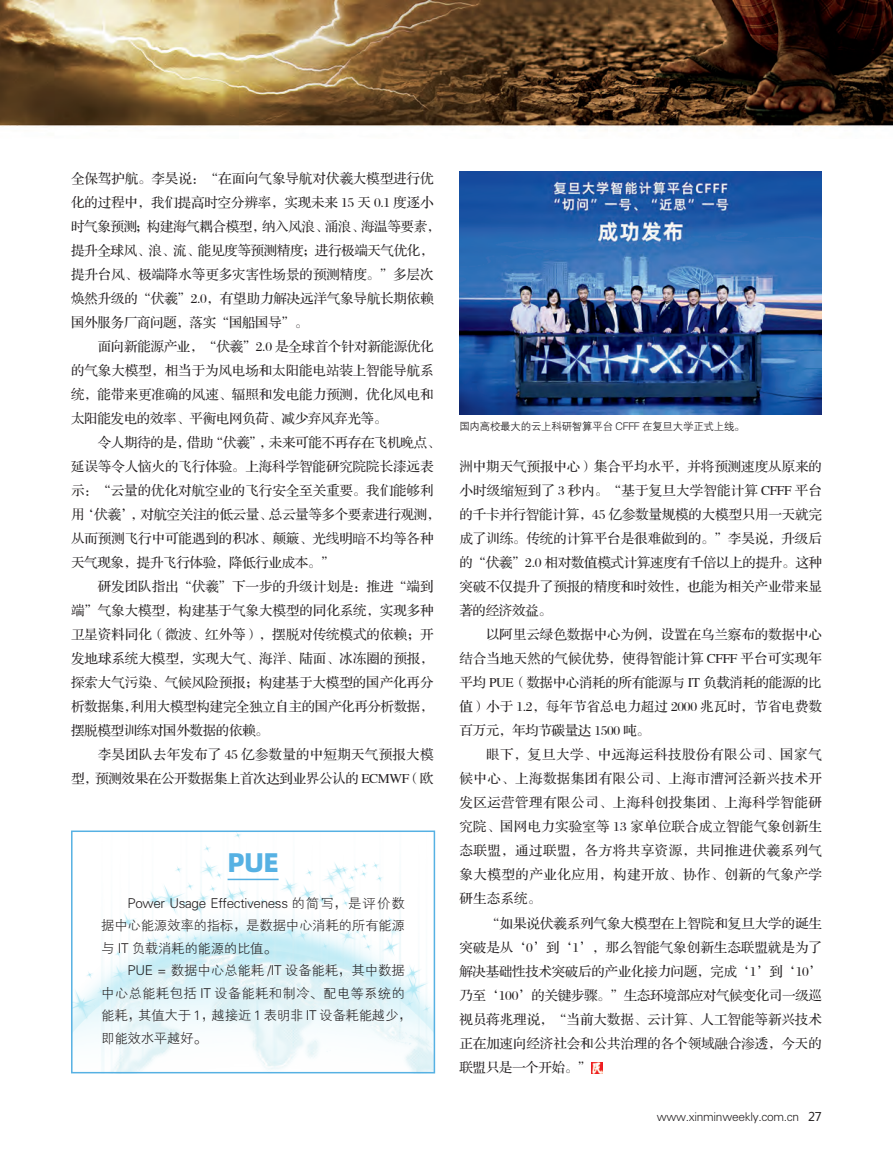
<style>
.page{position:relative;width:893px;height:1157px;background:#fff}
.page>*{position:absolute;margin:0;border:0;box-sizing:border-box;transform-origin:0 0}
.t1{font:27px "Alibaba Pu Hui Ti 2 105 Heavy";color:#56b1e3}
.t2{font:13.5px "FZS3 JW GB1 0";letter-spacing:-.005em;color:#231f20}
.t3{font:13.5px "FZS3 JW GB1 0";letter-spacing:-.025em;color:#231f20}
.t4{font:13.5px/22.5px "FZXH1 JW GB1 0";letter-spacing:-.025em;color:#231f20}
.t5{font:13.5px "FZS3 JW GB1 0";letter-spacing:.035em;color:#231f20}
.t6{font:13.5px "FZS3 JW GB1 0";letter-spacing:.015em;color:#231f20}
.t7{font:13.5px "FZS3 JW GB1 0";letter-spacing:.02em;color:#231f20}
.t8{font:13.5px "FZS3 JW GB1 0";letter-spacing:.04em;color:#231f20}
.t9{font:12px "FZXH1 JW GB1 0";letter-spacing:-.025em;color:#231f20}
.t10{font:10.5px "FZZDXJW GB1 0";letter-spacing:-.025em;color:#231f20}
.s1{font-family:"Microsoft Ya Hei"}
</style>
<div class="page">
<img style="left:0;top:0;width:893px;height:129px">
<svg style="left:591px;top:1062px;width:11px;height:11px"></svg>
<img style="left:459px;top:172px;width:363px;height:242px">
<img style="left:74px;top:833px;width:358px;height:237px">
<div style="left:71px;top:830px;width:364px;height:243px;border:2px solid #56b1e3"></div>
<hr style="left:228px;top:878px;width:51px;height:2px;background:#56b1e3">
<p class="t2" style="left:71px;top:171px;width:364px">全保驾护航。李昊说：“在面向气象导航对伏羲大模型进行优</p>
<p class="t2" style="left:71px;top:195px;width:364px">化的过程中，我们提高时空分辨率，实现未来 15 天 0.1 度逐小</p>
<p class="t3" style="left:71px;top:219px;width:371px">时气象预测；构建海气耦合模型，纳入风浪、涌浪、海温等要素，</p>
<p class="t3" style="left:71px;top:243px;width:364px">提升全球风、浪、流、能见度等预测精度；进行极端天气优化，</p>
<p class="t2" style="left:71px;top:267px;width:364px">提升台风、极端降水等更多灾害性场景的预测精度。”多层次</p>
<p class="t2" style="left:71px;top:291px;width:364px">焕然升级的“伏羲”2.0，有望助力解决远洋气象导航长期依赖</p>
<p class="t3" style="left:71px;top:315px;width:239px">国外服务厂商问题，落实“国船国导”。</p>
<p class="t3" style="left:98px;top:339px;width:337px">面向新能源产业，“伏羲”2.0 是全球首个针对新能源优化</p>
<p class="t2" style="left:71px;top:363px;width:364px">的气象大模型，相当于为风电场和太阳能电站装上智能导航系</p>
<p class="t2" style="left:71px;top:387px;width:364px">统，能带来更准确的风速、辐照和发电能力预测，优化风电和</p>
<p class="t3" style="left:71px;top:411px;width:318px">太阳能发电的效率、平衡电网负荷、减少弃风弃光等。</p>
<p class="t3" style="left:98px;top:435px;width:344px">令人期待的是，借助“伏羲”，未来可能不再存在飞机晚点、</p>
<p class="t2" style="left:71px;top:459px;width:364px">延误等令人恼火的飞行体验。上海科学智能研究院院长漆远表</p>
<p class="t2" style="left:71px;top:483px;width:364px">示：“云量的优化对航空业的飞行安全至关重要。我们能够利</p>
<p class="t3" style="left:71px;top:507px;width:371px">用‘伏羲’，对航空关注的低云量、总云量等多个要素进行观测，</p>
<p class="t2" style="left:71px;top:531px;width:364px">从而预测飞行中可能遇到的积冰、颠簸、光线明暗不均等各种</p>
<p class="t3" style="left:71px;top:555px;width:265px">天气现象，提升飞行体验，降低行业成本。”</p>
<p class="t2" style="left:98px;top:579px;width:337px">研发团队指出“伏羲”下一步的升级计划是：推进“端到</p>
<p class="t2" style="left:71px;top:603px;width:364px">端”气象大模型，构建基于气象大模型的同化系统，实现多种</p>
<p class="t2" style="left:71px;top:627px;width:364px">卫星资料同化（微波、红外等），摆脱对传统模式的依赖；开</p>
<p class="t2" style="left:71px;top:651px;width:364px">发地球系统大模型，实现大气、海洋、陆面、冰冻圈的预报，</p>
<p class="t2" style="left:71px;top:675px;width:364px">探索大气污染、气候风险预报；构建基于大模型的国产化再分</p>
<p class="t3" style="left:71px;top:699px;width:364px">析数据集，利用大模型构建完全独立自主的国产化再分析数据，</p>
<p class="t3" style="left:71px;top:723px;width:199px">摆脱模型训练对国外数据的依赖。</p>
<p class="t7" style="left:98px;top:747px;width:337px">李昊团队去年发布了 45 亿参数量的中短期天气预报大模</p>
<p class="t3" style="left:71px;top:771px;width:364px">型，预测效果在公开数据集上首次达到业界公认的 ECMWF（欧</p>
<p class="t1" style="left:227px;top:841px;width:53px">PUE</p>
<p class="t4" style="left:101px;top:892px;width:312px">　　Power Usage Effectiveness 的简写，是评价数据中心能源效率的指标，是数据中心消耗的所有能源与 IT 负载消耗的能源的比值。<br>　　PUE = 数据中心总能耗 /IT 设备能耗，其中数据中心总能耗包括 IT 设备能耗和制冷、配电等系统的能耗，其值大于 1，越接近 1 表明非 IT 设备耗能越少，即能效水平越好。</p>
<p class="t10" style="left:459px;top:421px;width:287px">国内高校最大的云上科研智算平台 CFFF 在复旦大学正式上线。</p>
<p class="t2" style="left:459px;top:459px;width:364px">洲中期天气预报中心）集合平均水平，并将预测速度从原来的</p>
<p class="t2" style="left:459px;top:483px;width:364px">小时级缩短到了 3 秒内。“基于复旦大学智能计算 CFFF 平台</p>
<p class="t2" style="left:459px;top:507px;width:364px">的千卡并行智能计算，45 亿参数量规模的大模型只用一天就完</p>
<p class="t2" style="left:459px;top:531px;width:364px">成了训练。传统的计算平台是很难做到的。”李昊说，升级后</p>
<p class="t2" style="left:459px;top:555px;width:364px">的“伏羲”2.0 相对数值模式计算速度有千倍以上的提升。这种</p>
<p class="t2" style="left:459px;top:579px;width:364px">突破不仅提升了预报的精度和时效性，也能为相关产业带来显</p>
<p class="t2" style="left:459px;top:603px;width:94px">著的经济效益。</p>
<p class="t2" style="left:486px;top:627px;width:337px">以阿里云绿色数据中心为例，设置在乌兰察布的数据中心</p>
<p class="t2" style="left:459px;top:651px;width:364px">结合当地天然的气候优势，使得智能计算 CFFF 平台可实现年</p>
<p class="t3" style="left:459px;top:675px;width:364px">平均 PUE（数据中心消耗的所有能源与 IT 负载消耗的能源的比</p>
<p class="t2" style="left:459px;top:699px;width:364px">值）小于 1.2，每年节省总电力超过 2000 兆瓦时，节省电费数</p>
<p class="t3" style="left:459px;top:723px;width:192px">百万元，年均节碳量达 1500 吨。</p>
<p class="t8" style="left:486px;top:747px;width:337px">眼下，复旦大学、中远海运科技股份有限公司、国家气</p>
<p class="t5" style="left:459px;top:771px;width:364px">候中心、上海数据集团有限公司、上海市漕河泾新兴技术开</p>
<p class="t5" style="left:459px;top:795px;width:364px">发区运营管理有限公司、上海科创投集团、上海科学智能研</p>
<p class="t6" style="left:459px;top:819px;width:364px">究院、国网电力实验室等 13 家单位联合成立智能气象创新生</p>
<p class="t5" style="left:459px;top:843px;width:364px">态联盟，通过联盟，各方将共享资源，共同推进伏羲系列气</p>
<p class="t5" style="left:459px;top:867px;width:364px">象大模型的产业化应用，构建开放、协作、创新的气象产学</p>
<p class="t2" style="left:459px;top:891px;width:84px">研生态系统。</p>
<p class="t2" style="left:486px;top:915px;width:337px">“如果说伏羲系列气象大模型在上智院和复旦大学的诞生</p>
<p class="t2" style="left:459px;top:939px;width:364px">突破是从‘0’到‘1’，那么智能气象创新生态联盟就是为了</p>
<p class="t2" style="left:459px;top:963px;width:364px">解决基础性技术突破后的产业化接力问题，完成‘1’到‘10’</p>
<p class="t2" style="left:459px;top:987px;width:364px">乃至‘100’的关键步骤。”生态环境部应对气候变化司一级巡</p>
<p class="t2" style="left:459px;top:1011px;width:364px">视员蒋兆理说，“当前大数据、云计算、人工智能等新兴技术</p>
<p class="t2" style="left:459px;top:1035px;width:364px">正在加速向经济社会和公共治理的各个领域融合渗透，今天的</p>
<p class="t3" style="left:459px;top:1059px;width:133px">联盟只是一个开始。”</p>
<p class="t9" style="left:657px;top:1109px;width:167px">www.xinminweekly.com.cn <span class="s1">27</span></p>
</div>
